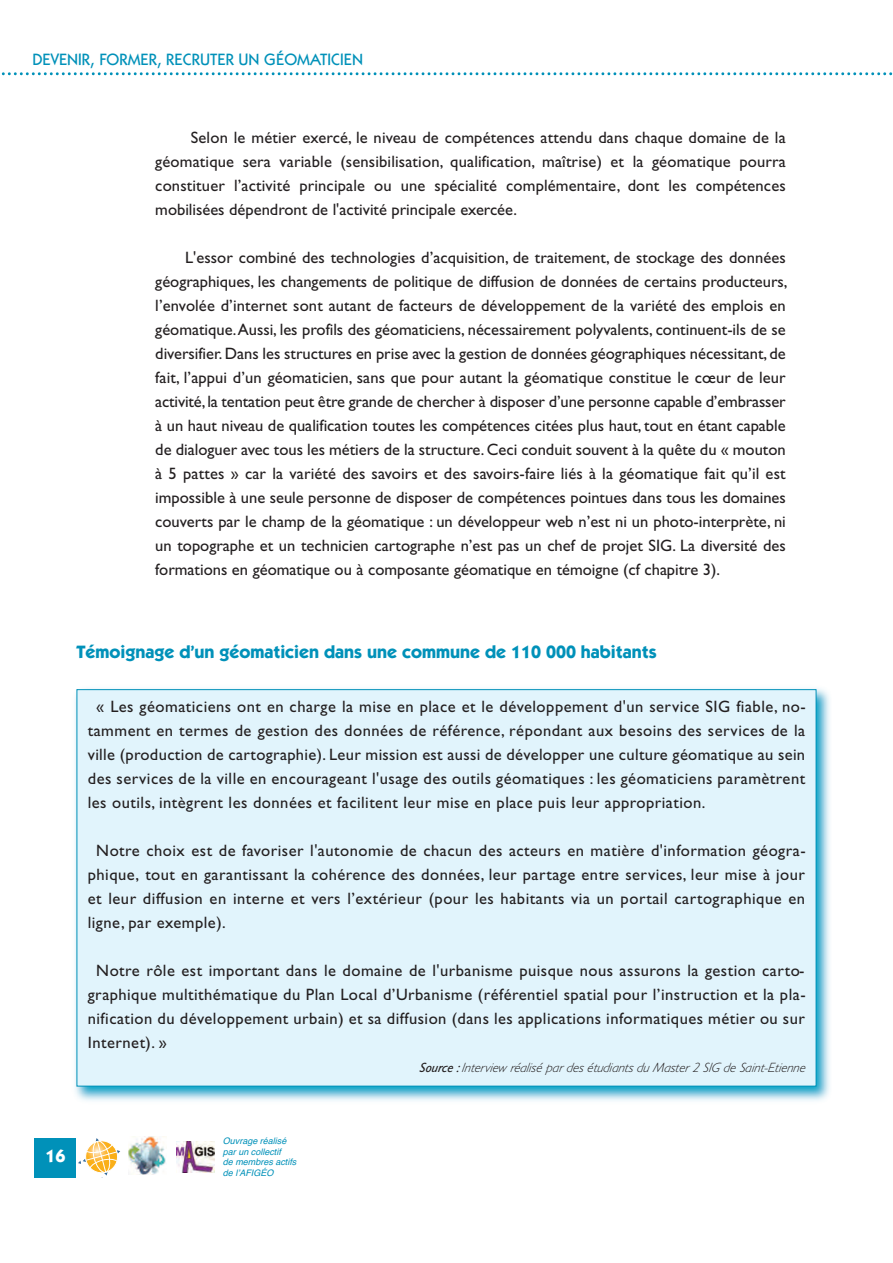
<style>
.page{position:relative;width:893px;height:1263px;background:#fff}
.page>*{position:absolute;margin:0;border:0;box-sizing:border-box;transform-origin:0 0}
.t1{font:700 18px "Itc Kabel";color:#0091b9}
.t2{font:700 18px "Itc Kabel";color:#fff}
.t3{font:16.5px/24px "Gill Sans";letter-spacing:.03em;color:#231f20;text-align:justify}
.t4{font:500 16.5px "Itc Kabel";color:#0091b9}
.t5{font:italic 300 13.5px "Gill Sans";color:#231f20}
.t6{font:italic 9px/10.8px "Helvetica";color:#0091b9}
.s1{font-weight:400}
</style>
<div class="page">
<div style="left:35px;top:1138px;width:42px;height:40px;background:#0091b9"></div>
<svg style="left:1px;top:72px;width:892px;height:3px"></svg>
<svg style="left:78px;top:1138px;width:42px;height:40px"></svg>
<svg style="left:128px;top:1147px;width:1px;height:12px"></svg>
<img style="left:129px;top:1137px;width:37px;height:38px">
<svg style="left:176px;top:1141px;width:39px;height:32px"></svg>
<img style="left:176px;top:1142px;width:39px;height:30px">
<img style="left:75px;top:688px;width:755px;height:413px">
<div style="left:77px;top:690px;width:739px;height:396px;background:#e1f4fc"></div>
<p class="t4" style="left:32px;top:53px;width:332px">DEVENIR, FORMER, RECRUTER UN GÉOMATICIEN</p>
<p class="t3" style="left:155px;top:127px;width:632px;text-indent:36px">Selon le métier exercé, le niveau de compétences attendu dans chaque domaine de la géomatique sera variable (sensibilisation, qualification, maîtrise) et la géomatique pourra constituer l’activité principale ou une spécialité complémentaire, dont les compétences mobilisées dépendront de l'activité principale exercée.</p>
<p class="t3" style="left:155px;top:247px;width:634px;text-indent:30px">L'essor combiné des technologies d’acquisition, de traitement, de stockage des données géographiques, les changements de politique de diffusion de données de certains producteurs, l’envolée d’internet sont autant de facteurs de développement de la variété des emplois en géomatique.Aussi, les profils des géomaticiens, nécessairement polyvalents, continuent-ils de se diversifier.Dans les structures en prise avec la gestion de données géographiques nécessitant,de fait, l’appui d’un géomaticien, sans que pour autant la géomatique constitue le cœur de leur activité,la tentation peut être grande de chercher à disposer d’une personne capable d’embrasser à un haut niveau de qualification toutes les compétences citées plus haut, tout en étant capable de dialoguer avec tous les métiers de la structure. Ceci conduit souvent à la quête du « mouton à 5 pattes » car la variété des savoirs et des savoirs-faire liés à la géomatique fait qu’il est impossible à une seule personne de disposer de compétences pointues dans tous les domaines couverts par le champ de la géomatique : un développeur web n’est ni un photo-interprète, ni un topographe et un technicien cartographe n’est pas un chef de projet SIG. La diversité des formations en géomatique ou à composante géomatique en témoigne (cf chapitre 3).</p>
<p class="t1" style="left:77px;top:645px;width:582px">Témoignage d’un géomaticien dans une commune de 110 000 habitants</p>
<p class="t3" style="left:88px;top:696px;width:719px;text-indent:8px">« Les géomaticiens ont en charge la mise en place et le développement d'un service SIG fiable, no&shy;tamment en termes de gestion des données de référence, répondant aux besoins des services de la ville (production de cartographie). Leur mission est aussi de développer une culture géomatique au sein des services de la ville en encourageant l'usage des outils géomatiques : les géomaticiens paramètrent les outils, intègrent les données et facilitent leur mise en place puis leur appropriation.</p>
<p class="t3" style="left:88px;top:840px;width:719px;text-indent:8px">Notre choix est de favoriser l'autonomie de chacun des acteurs en matière d'information géogra&shy;phique, tout en garantissant la cohérence des données, leur partage entre services, leur mise à jour et leur diffusion en interne et vers l’extérieur (pour les habitants via un portail cartographique en ligne, par exemple).</p>
<p class="t3" style="left:88px;top:960px;width:719px;text-indent:9px">Notre rôle est important dans le domaine de l'urbanisme puisque nous assurons la gestion carto&shy;graphique multithématique du Plan Local d’Urbanisme (référentiel spatial pour l’instruction et la pla&shy;nification du développement urbain) et sa diffusion (dans les applications informatiques métier ou sur Internet). »</p>
<p class="t5" style="left:419px;top:1062px;width:390px"><span class="s1">Source :</span> Interview réalisé par des étudiants du Master 2 SIG de Saint-Etienne</p>
<p class="t2" style="left:46px;top:1149px;width:21px">16</p>
<p class="t6" style="left:223px;top:1135px;width:75px">Ouvrage réalisé par un collectif<br>de membres actifs de lʼAFIGÉO</p>
</div>
